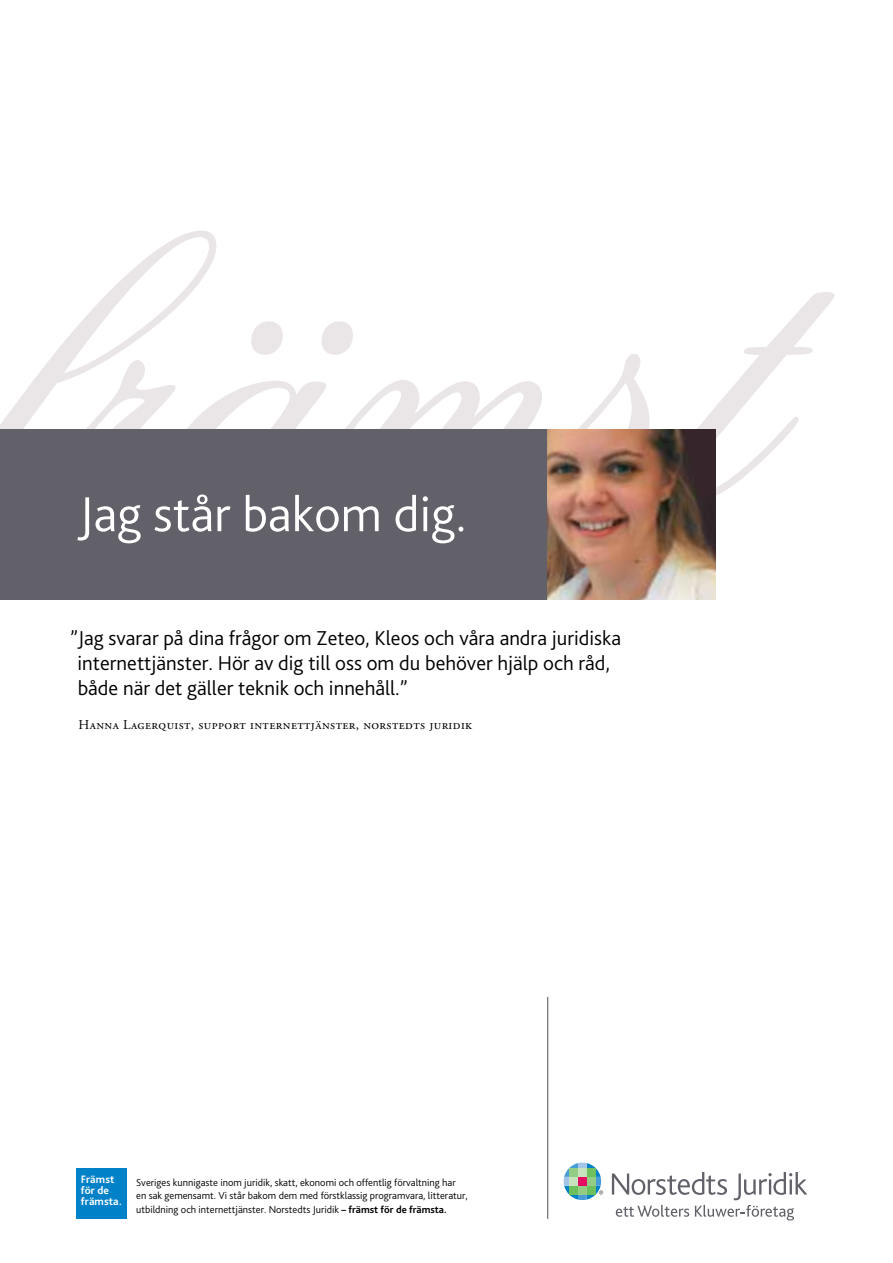
<style>
.page{position:relative;width:893px;height:1263px;background:#fff}
.page>*{position:absolute;margin:0;border:0;box-sizing:border-box;transform-origin:0 0}
.t1{font:300 51.3px "Bliss 2";color:#fff}
.t2{font:300 21px/25.2px "Bliss 2";color:#000}
.t3{font:13.5px "Adobe Garamond Exp";letter-spacing:.03em;color:#000}
.t4{font:700 11.25px/11.2px "Bliss 2";letter-spacing:.01em;color:#fff}
.t5{font:300 10.5px/13.5px "Bliss 2";color:#000}
.s1{font-family:"Adobe Garamond"}
.s2{font-style:inherit}
.s3{font-weight:700}
</style>
<div class="page">
<svg style="left:0;top:230px;width:835px;height:370px"></svg>
<img style="left:546px;top:429px;width:169px;height:170px">
<div style="left:0;top:429px;width:546px;height:170px;background:#626068"></div>
<svg style="left:612px;top:1172px;width:195px;height:48px"></svg>
<svg style="left:564px;top:1162px;width:39px;height:38px"></svg>
<hr style="left:547px;top:997px;width:1px;height:222px;background:#4d4d4d">
<div style="left:76px;top:1169px;width:50px;height:50px;background:#0081c8"></div>
<h1 class="t1" style="left:79px;top:494px;width:389px">Jag står bakom dig.</h1>
<h2 class="t2" style="left:78px;top:627px;width:545px;text-indent:-7px">”Jag svarar på dina frågor om Zeteo, Kleos och våra andra juridiska internettjänster. Hör av dig till oss om du behöver hjälp och råd, både när det gäller teknik och innehåll.”</h2>
<p class="t3" style="left:79px;top:719px;width:395px"><span class="s1">H</span>anna <span class="s1">L</span>agerquist<span class="s1">,</span> support internettj<span class="s2">ä</span>nster, norstedts juridik</p>
<p class="t4" style="left:81px;top:1173px;width:42px">Främst för de främsta.</p>
<p class="t5" style="left:136px;top:1176px;width:333px">Sveriges kunnigaste inom juridik, skatt, ekonomi och offentlig förvaltning har en sak gemensamt. Vi står bakom dem med förstklassig programvara, litteratur, utbildning och internettjänster. Norstedts Juridik <span class="s3">– främst för de främsta.</span></p>
</div>
